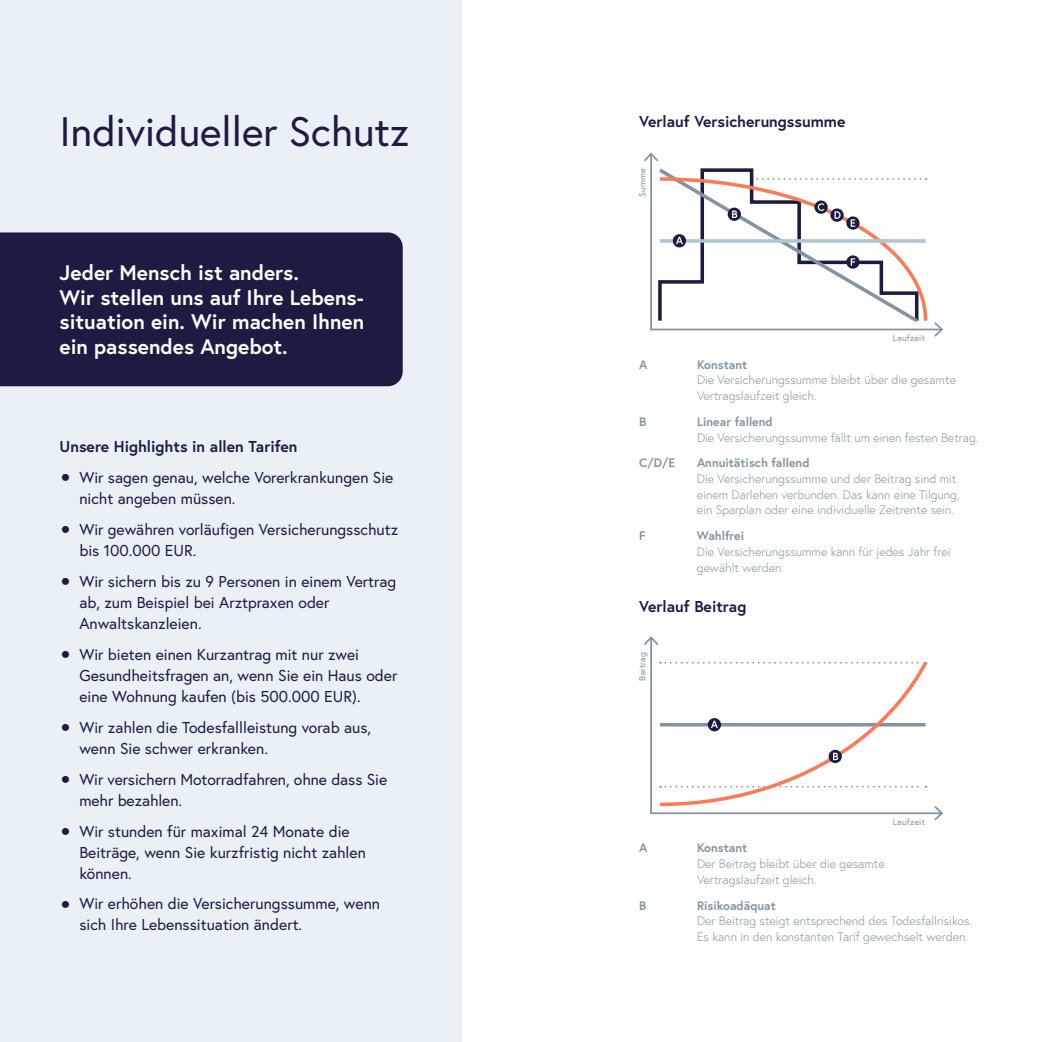
<style>
.page{position:relative;width:1042px;height:1042px;background:#fff}
.page>*{position:absolute;margin:0;border:0;box-sizing:border-box;transform-origin:0 0}
.t1{font:41.12px "Europa";color:#1d1b42}
.t2{font:700 21px/24.5px "Europa";color:#fff}
.t3{font:15.75px/21px "Europa";color:#1d1b42}
.t4{font:700 15.75px "Europa";color:#1d1b42}
.t5{font:300 12.25px/15.8px "Europa";color:#8294a0}
.t6{font:700 12.25px "Europa";color:#8294a0}
.t7{font:8.92px "Europa";letter-spacing:.025em;color:#8294a0}
.s1{font-weight:700;font-size:24.5px}
</style>
<div class="page">
<div style="left:0;top:0;width:461px;height:1042px;background:#eaf1f6"></div>
<div style="left:0;top:232px;width:403px;height:154px;background:#1d1b42"></div>
<svg style="left:650px;top:645px;width:6px;height:170px"></svg>
<svg style="left:644px;top:636px;width:14px;height:9px"></svg>
<svg style="left:656px;top:661px;width:287px;height:159px"></svg>
<svg style="left:644px;top:152px;width:299px;height:185px"></svg>
<h1 class="t1" style="left:60px;top:105px;width:351px">Individueller Schutz</h1>
<h2 class="t2" style="left:60px;top:260px;width:306px">Jeder Mensch ist anders.<br>Wir stellen uns auf Ihre Lebens&shy;situation ein. Wir machen Ihnen ein passendes Angebot.</h2>
<p class="t4" style="left:60px;top:436px;width:239px">Unsere Highlights in allen Tarifen</p>
<p class="t3" style="left:79px;top:466px;width:316px;text-indent:-20px"><span class="s1">•</span> Wir sagen genau, welche Vorerkrankungen Sie nicht angeben müssen.</p>
<p class="t3" style="left:79px;top:518px;width:320px;text-indent:-20px"><span class="s1">•</span> Wir gewähren vorläufigen Versicherungsschutz bis 100.000 EUR.</p>
<p class="t3" style="left:79px;top:570px;width:318px;text-indent:-20px"><span class="s1">•</span> Wir sichern bis zu 9 Personen in einem Vertrag ab, zum Beispiel bei Arztpraxen oder<br>Anwaltskanzleien.</p>
<p class="t3" style="left:79px;top:643px;width:319px;text-indent:-20px"><span class="s1">•</span> Wir bieten einen Kurzantrag mit nur zwei<br>Gesundheitsfragen an, wenn Sie ein Haus oder eine Wohnung kaufen (bis 500.000 EUR).</p>
<p class="t3" style="left:79px;top:716px;width:293px;text-indent:-20px"><span class="s1">•</span> Wir zahlen die Todesfallleistung vorab aus, wenn Sie schwer erkranken.</p>
<p class="t3" style="left:79px;top:768px;width:309px;text-indent:-20px"><span class="s1">•</span> Wir versichern Motorradfahren, ohne dass Sie mehr bezahlen.</p>
<p class="t3" style="left:79px;top:820px;width:288px;text-indent:-20px"><span class="s1">•</span> Wir stunden für maximal 24 Monate die<br>Beiträge, wenn Sie kurzfristig nicht zahlen können.</p>
<p class="t3" style="left:79px;top:893px;width:302px;text-indent:-20px"><span class="s1">•</span> Wir erhöhen die Versicherungssumme, wenn sich Ihre Lebenssituation ändert.</p>
<p class="t4" style="left:639px;top:111px;width:208px">Verlauf Versicherungssumme</p>
<p class="t7" style="left:637px;top:197px;width:30px;rotate:-90deg">Summe</p>
<p class="t7" style="left:892px;top:332px;width:34px">Laufzeit</p>
<p class="t6" style="left:639px;top:356px;width:10px">A</p>
<p class="t6" style="left:697px;top:356px;width:52px">Konstant</p>
<p class="t5" style="left:697px;top:372px;width:260px">Die Versicherungssumme bleibt über die gesamte<br>Vertragslaufzeit gleich.</p>
<p class="t6" style="left:639px;top:413px;width:9px">B</p>
<p class="t6" style="left:697px;top:413px;width:77px">Linear fallend</p>
<p class="t5" style="left:697px;top:429px;width:283px">Die Versicherungssumme fällt um einen festen Betrag.</p>
<p class="t6" style="left:639px;top:454px;width:38px">C/D/E</p>
<p class="t6" style="left:697px;top:454px;width:114px">Annuitätisch fallend</p>
<p class="t5" style="left:697px;top:471px;width:264px">Die Versicherungssumme und der Beitrag sind mit einem Darlehen verbunden. Das kann eine Tilgung, ein Sparplan oder eine individuelle Zeitrente sein.</p>
<p class="t6" style="left:639px;top:527px;width:8px">F</p>
<p class="t6" style="left:697px;top:527px;width:49px">Wahlfrei</p>
<p class="t5" style="left:697px;top:543px;width:255px">Die Versicherungssumme kann für jedes Jahr frei gewählt werden.</p>
<p class="t4" style="left:639px;top:596px;width:109px">Verlauf Beitrag</p>
<p class="t7" style="left:637px;top:680px;width:30px;rotate:-90deg">Beitrag</p>
<p class="t7" style="left:892px;top:816px;width:34px">Laufzeit</p>
<p class="t6" style="left:639px;top:839px;width:10px">A</p>
<p class="t6" style="left:697px;top:839px;width:52px">Konstant</p>
<p class="t5" style="left:697px;top:856px;width:189px">Der Beitrag bleibt über die gesamte<br>Vertragslaufzeit gleich.</p>
<p class="t6" style="left:639px;top:897px;width:9px">B</p>
<p class="t6" style="left:697px;top:897px;width:80px">Risikoadäquat</p>
<p class="t5" style="left:697px;top:913px;width:277px">Der Beitrag steigt entsprechend des Todesfallrisikos.<br>Es kann in den konstanten Tarif gewechselt werden.</p>
</div>
